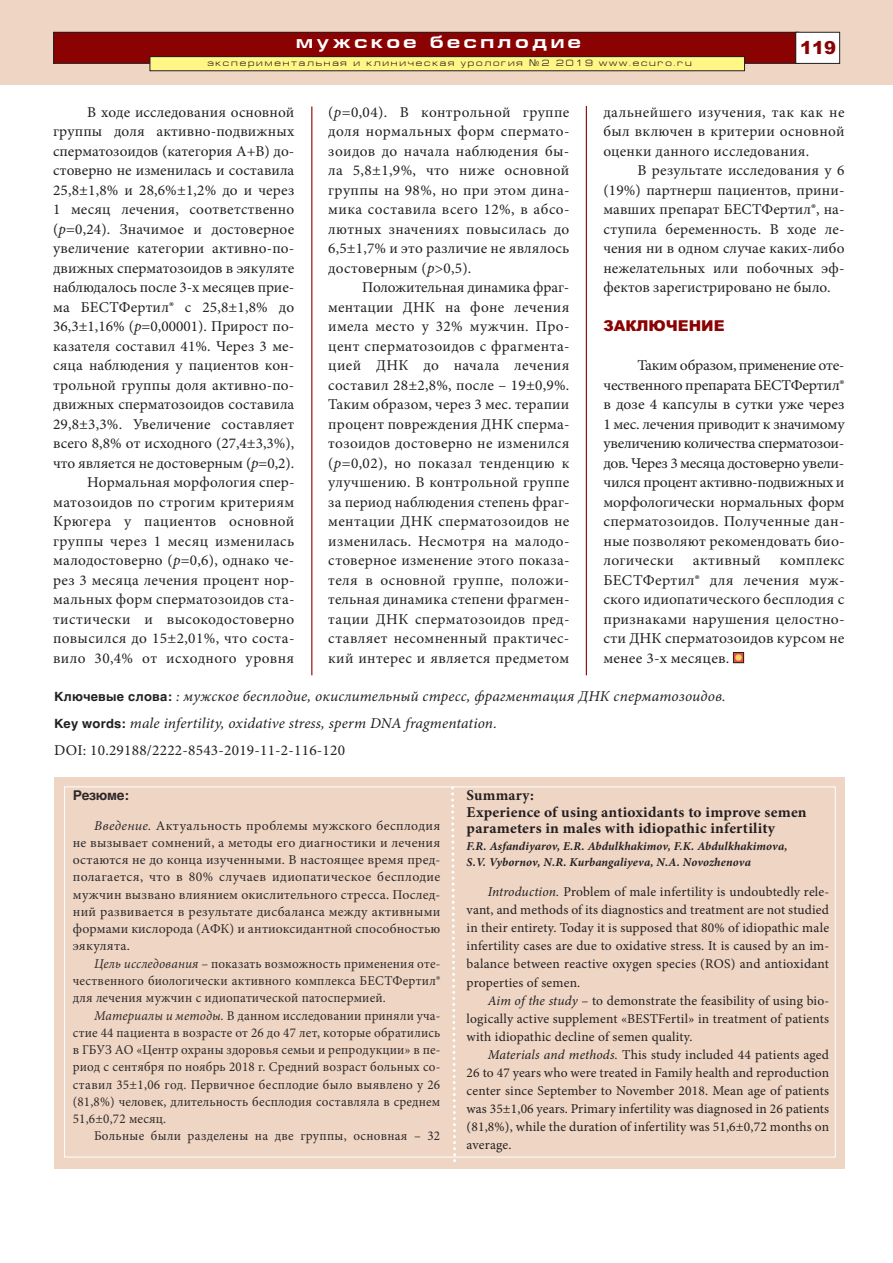
<style>
.page{position:relative;width:893px;height:1263px;background:#fff}
.page>*{position:absolute;margin:0;border:0;box-sizing:border-box;transform-origin:0 0}
.t1{font:700 18px "Europe Ext";letter-spacing:.2em;color:#fff}
.t2{font:900 18px "Arial";color:#8b0202}
.t3{font:15px/19.5px "Minion Pro";letter-spacing:.01em;color:#231f20;text-align:justify}
.t4{font:15px/19.5px "Minion Pro";letter-spacing:.01em;color:#231f20;text-align:justify;scale:1.04 1}
.t5{font:italic 15px/27px "Minion Pro";letter-spacing:.01em;color:#231f20}
.t6{font:700 15px/16.5px "Minion Pro";letter-spacing:.015em;color:#231f20}
.t7{font:900 15px "Arial";color:#8b0202}
.t8{font:13.5px/17.2px "Minion Pro";letter-spacing:.015em;color:rgb(35 31 32/.95);text-align:justify}
.t9{font:13.5px/18px "Minion Pro";letter-spacing:.015em;color:#231f20;text-align:justify}
.t10{font:700 13.5px "Helvetica";letter-spacing:-.015em;color:rgb(35 31 32/.95)}
.t11{font:italic 700 12px/16.5px "Minion Pro";letter-spacing:.01em;color:#231f20}
.t12{font:9px "Europe Ext Normal";letter-spacing:.2em;color:#231f20}
.s1{font-family:"Europe"}
.s2{font-style:italic}
.s3{font-family:"Helvetica";font-weight:700;font-style:normal;font-size:12.75px}
.s4{font-style:normal}
</style>
<div class="page">
<hr style="left:311px;top:106px;width:1px;height:569px;background:#8b0202">
<hr style="left:586px;top:106px;width:1px;height:569px;background:#8b0202">
<svg style="left:735px;top:654px;width:7px;height:7px"></svg>
<div style="left:733px;top:652px;width:11px;height:11px;border:1px solid #231f20"></div>
<div style="left:735px;top:654px;width:7px;height:7px;background:#f6d462;border-radius:50%"></div>
<div style="left:0;top:0;width:893px;height:85px;background:#eed5c4"></div>
<div style="left:54px;top:33px;width:745px;height:30px;background:#8b0202"></div>
<div style="left:53px;top:32px;width:746px;height:32px;border:1px solid #231f20"></div>
<div style="left:796px;top:33px;width:43px;height:30px;background:#fff"></div>
<div style="left:795px;top:32px;width:45px;height:32px;border:1px solid #231f20"></div>
<div style="left:150px;top:57px;width:594px;height:13px;background:#fff685"></div>
<div style="left:150px;top:56px;width:595px;height:15px;border:1px solid #231f20"></div>
<div style="left:54px;top:777px;width:791px;height:392px;background:#eed5c4"></div>
<svg style="left:450px;top:786px;width:8px;height:376px"></svg>
<p class="t1" style="left:296px;top:31px;width:286px">мужское бесплодие</p>
<p class="t12" style="left:207px;top:58px;width:486px">экспериментальная и клиническая урология <span class="s1">¹</span>2 2019 www.ecuro.ru</p>
<p class="t2" style="left:800px;top:37px;width:38px">119</p>
<p class="t3" style="left:53px;top:104px;width:243px;text-align:right">В ходе исследования основной группы доля активно-подвижных сперматозоидов (категория А+В) до&shy;стоверно не изменилась и составила 25,8±1,8% и 28,6%±1,2% до и через 1 месяц лечения, соответственно (<span class="s2">р</span>=0,24). Значимое и достоверное увеличение категории активно-по&shy;движных сперматозоидов в эякуляте наблюдалось после 3-х месяцев прие&shy;ма БЕСТФертил® с 25,8±1,8% до 36,3±1,16% (<span class="s2">р</span>=0,00001). Прирост по&shy;казателя составил 41%. Через 3 ме&shy;сяца наблюдения у пациентов кон&shy;трольной группы доля активно-по&shy;движных сперматозоидов составила 29,8±3,3%. Увеличение составляет всего 8,8% от исходного (27,4±3,3%), что является не достоверным (<span class="s2">р</span>=0,2).<br>Нормальная морфология спер&shy;матозоидов по строгим критериям Крюгера у пациентов основной группы через 1 месяц изменилась малодостоверно (<span class="s2">p</span>=0,6), однако че&shy;рез 3 месяца лечения процент нор&shy;мальных форм сперматозоидов ста&shy;тистически и высокодостоверно повысился до 15±2,01%, что соста&shy;вило 30,4% от исходного уровня</p>
<p class="t3" style="left:328px;top:104px;width:243px">(<span class="s2">p</span>=0,04). В контрольной группе доля нормальных форм спермато&shy;зоидов до начала наблюдения бы&shy;ла 5,8±1,9%, что ниже основной группы на 98%, но при этом дина&shy;мика составила всего 12%, в абсо&shy;лютных значениях повысилась до 6,5±1,7% и это различие не являлось достоверным (<span class="s2">p</span>&gt;0,5).</p>
<p class="t3" style="left:328px;top:279px;width:243px;text-indent:34px">Положительная динамика фраг&shy;ментации ДНК на фоне лечения имела место у 32% мужчин. Про&shy;цент сперматозоидов с фрагмента&shy;цией ДНК до начала лечения составил 28±2,8%, после – 19±0,9%.<br>Таким образом, через 3 мес. терапии процент повреждения ДНК сперма&shy;тозоидов достоверно не изменился (<span class="s2">p</span>=0,02), но показал тенденцию к улучшению. В контрольной группе за период наблюдения степень фраг&shy;ментации ДНК сперматозоидов не изменилась. Несмотря на малодо&shy;стоверное изменение этого показа&shy;теля в основной группе, положи&shy;тельная динамика степени фрагмен&shy;тации ДНК сперматозоидов пред&shy;ставляет несомненный практичес&shy;кий интерес и является предметом</p>
<p class="t3" style="left:603px;top:104px;width:243px">дальнейшего изучения, так как не был включен в критерии основной оценки данного исследования.</p>
<p class="t3" style="left:603px;top:162px;width:243px;text-indent:34px">В результате исследования у 6 (19%) партнерш пациентов, прини&shy;мавших препарат БЕСТФертил®, на&shy;ступила беременность. В ходе ле&shy;чения ни в одном случае каких-либо нежелательных или побочных эф&shy;фектов зарегистрировано не было.</p>
<p class="t7" style="left:603px;top:317px;width:123px">ЗАКЛЮЧЕНИЕ</p>
<p class="t4" style="left:603px;top:357px;width:233px;text-indent:34px">Таким образом, применение оте&shy;чественного препарата БЕСТФертил® в дозе 4 капсулы в сутки уже через 1 мес. лечения приводит к значимому увеличению количества сперматозои&shy;дов. Через 3 месяца достоверно увели&shy;чился процент активно-подвижных и морфологически нормальных форм сперматозоидов. Полученные дан&shy;ные позволяют рекомендовать био&shy;логически</p>
<p class="t4" style="left:693px;top:552px;width:67px">активный</p>
<p class="t4" style="left:603px;top:552px;width:233px;text-indent:176px">комплекс БЕСТФертил® для лечения муж&shy;ского идиопатического бесплодия с признаками нарушения целостно&shy;сти ДНК сперматозоидов курсом не менее 3-х месяцев.</p>
<p class="t5" style="left:54px;top:684px;width:673px"><span class="s3">Ключевые слова:</span> : мужское бесплодие, окислительный стресс, фрагментация ДНК сперматозоидов.<br><span class="s3">Кey words:</span> male infertility, oxidative stress, sperm DNA fragmentation.<br><span class="s4">DOI: 10.29188/2222-8543-2019-11-2-116-120</span></p>
<p class="t6" style="left:467px;top:789px;width:342px">Summary:<br>Experience of using antioxidants to improve semen parameters in males with idiopathic infertility</p>
<p class="t11" style="left:467px;top:839px;width:322px">F.R. Asfandiyarov, E.R. Abdulkhakimov, F.K. Abdulkhakimovа,<br>S.V. Vybornov, N.R. Kurbangaliyeva, N.A. Novozhenova</p>
<p class="t9" style="left:467px;top:884px;width:364px;text-indent:21px"><span class="s2">Introduction.</span> Problem of male infertility is undoubtedly rele&shy;vant, and methods of its diagnostics and treatment are not studied in their entirety. Today it is supposed that 80% of idiopathic male infertility cases are due to oxidative stress. It is caused by an im&shy;balance between reactive oxygen species (ROS) and antioxidant properties of semen.</p>
<p class="t9" style="left:467px;top:992px;width:364px;text-indent:21px"><span class="s2">Aim of the study</span> – to demonstrate the feasibility of using bio&shy;logically active supplement «BESTFertil» in treatment of patients with idiopathic decline of semen quality.</p>
<p class="t9" style="left:467px;top:1046px;width:364px;text-indent:21px"><span class="s2">Materials and methods.</span> This study included 44 patients aged 26 to 47 years who were treated in Family health and reproduction center since September to November 2018. Mean age of patients was 35±1,06 years. Primary infertility was diagnosed in 26 patients (81,8%), while the duration of infertility was 51,6±0,72 months on average.</p>
<p class="t10" style="left:73px;top:788px;width:58px">Резюме:</p>
<p class="t8" style="left:73px;top:818px;width:369px;text-indent:21px"><span class="s2">Введение.</span> Актуальность проблемы мужского бесплодия не вызывает сомнений, а методы его диагностики и лечения остаются не до конца изученными. В настоящее время пред&shy;полагается, что в 80% случаев идиопатическое бесплодие мужчин вызвано влиянием окислительного стресса. Послед&shy;ний развивается в результате дисбаланса между активными формами кислорода (АФК) и антиоксидантной способностью эякулята.</p>
<p class="t8" style="left:73px;top:956px;width:369px;text-indent:21px"><span class="s2">Цель исследования</span> – показать возможность применения оте&shy;чественного биологически активного комплекса БЕСТФертил® для лечения мужчин с идиопатической патоспермией.</p>
<p class="t8" style="left:73px;top:1008px;width:369px;text-indent:21px"><span class="s2">Материалы и методы.</span> В данном исследовании приняли уча&shy;стие 44 пациента в возрасте от 26 до 47 лет, которые обратились в ГБУЗ АО «Центр охраны здоровья семьи и репродукции» в пе&shy;риод с сентября по ноябрь 2018 г. Средний возраст больных со&shy;ставил 35±1,06 год. Первичное бесплодие было выявлено у 26 (81,8%) человек, длительность бесплодия составляла в среднем 51,6±0,72 месяц.</p>
<p class="t8" style="left:94px;top:1128px;width:348px">Больные были разделены на две группы, основная – 32</p>
</div>
